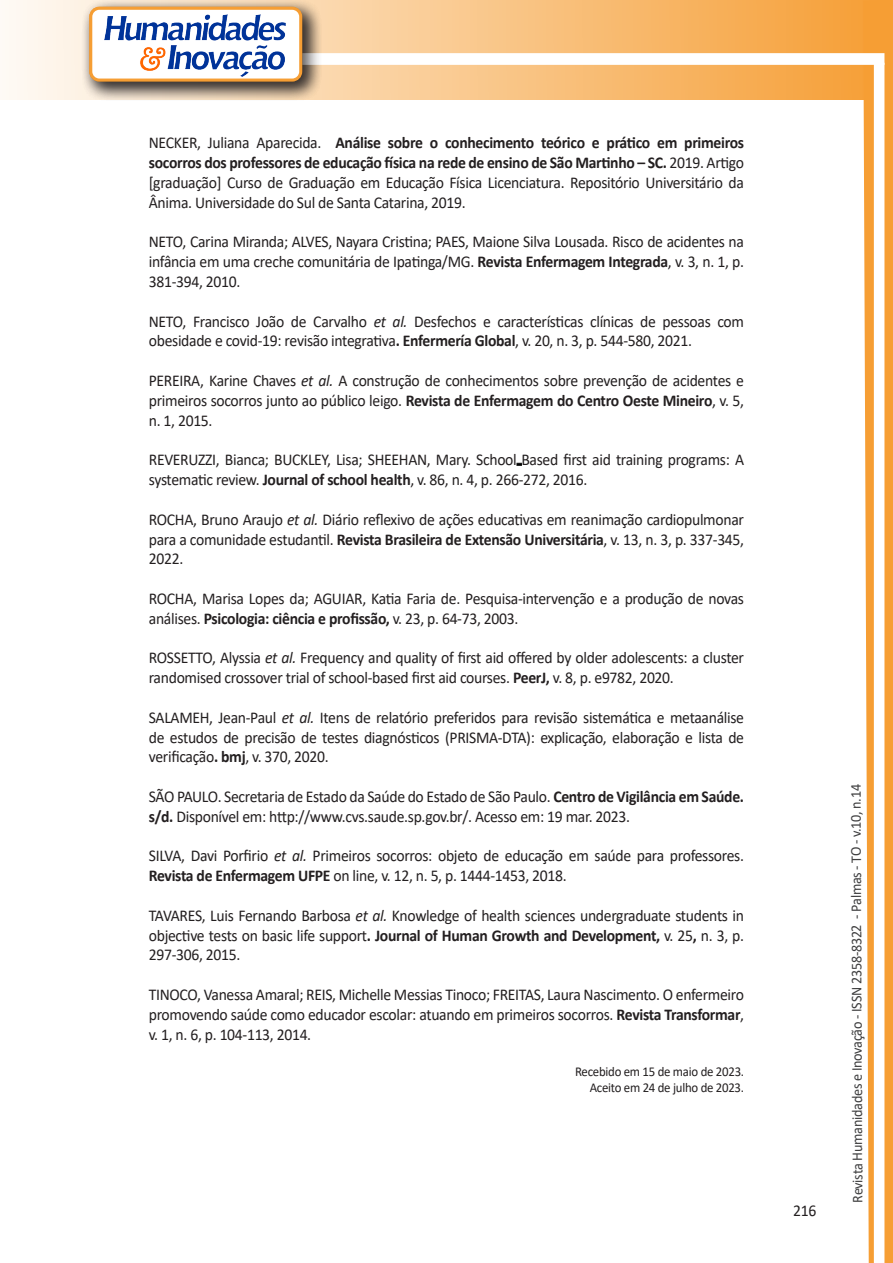
<style>
.page{position:relative;width:893px;height:1263px;background:#fff}
.page>*{position:absolute;margin:0;border:0;box-sizing:border-box;transform-origin:0 0}
.texto{font:16.5px/19.8px "Calibri";letter-spacing:-.02em;color:#231f20;text-align:justify;scale:.95 1}
.t1{font:15px "Calibri";letter-spacing:-.025em;color:#3e3e3f;scale:.95 1}
.texto-2{font:13.5px "Calibri";letter-spacing:-.02em;color:#231f20;scale:.95 1}
.s1{font-weight:700}
.s2{font-style:italic}
</style>
<div class="page">
<svg style="left:5px;top:0;width:858px;height:100px;background:#f9c484"></svg>
<div style="left:302px;top:53px;width:582px;height:12px;background:#fff;border:2px solid #fff"></div>
<svg style="left:863px;top:0;width:30px;height:1263px"></svg>
<div style="left:81px;top:0;width:241px;height:102px;background:#231f20;opacity:.75"></div>
<div style="left:91px;top:8px;width:210px;height:72px;background:#fff;border-radius:9px"></div>
<img style="left:104px;top:14px;width:181px;height:62px">
<div style="left:89px;top:7px;width:213px;height:75px;border:3px solid #f69e34;border-radius:9px"></div>
<p class="texto" style="left:149px;top:133px;width:628px">NECKER, Juliana Aparecida. <span class="s1">Análise sobre o conhecimento teórico e prático em primeiros socorros dos professores de educação física na rede de ensino de São Martinho – SC.</span> 2019. Artigo [graduação] Curso de Graduação em Educação Física Licenciatura. Repositório Universitário da Ânima. Universidade do Sul de Santa Catarina, 2019.</p>
<p class="texto" style="left:149px;top:232px;width:628px">NETO, Carina Miranda; ALVES, Nayara Cristina; PAES, Maione Silva Lousada. Risco de acidentes na infância em uma creche comunitária de Ipatinga/MG. <span class="s1">Revista Enfermagem Integrada</span>, v. 3, n. 1, p.<br>381-394, 2010.</p>
<p class="texto" style="left:149px;top:311px;width:628px">NETO, Francisco João de Carvalho <span class="s2">et al.</span> Desfechos e características clínicas de pessoas com obesidade e covid-19: revisão integrativa<span class="s1">. Enfermería Global</span>, v. 20, n. 3, p. 544-580, 2021.</p>
<p class="texto" style="left:149px;top:370px;width:628px">PEREIRA, Karine Chaves <span class="s2">et al.</span> A construção de conhecimentos sobre prevenção de acidentes e primeiros socorros junto ao público leigo. <span class="s1">Revista de Enfermagem do Centro Oeste Mineiro</span>, v. 5, n. 1, 2015.</p>
<p class="texto" style="left:149px;top:449px;width:628px">REVERUZZI, Bianca; BUCKLEY, Lisa; SHEEHAN, Mary. School Based first aid training programs: A systematic review. <span class="s1">Journal of school health</span>, v. 86, n. 4, p. 266-272, 2016.</p>
<p class="texto" style="left:149px;top:509px;width:628px">ROCHA, Bruno Araujo <span class="s2">et al.</span> Diário reflexivo de ações educativas em reanimação cardiopulmonar para a comunidade estudantil. <span class="s1">Revista Brasileira de Extensão Universitária</span>, v. 13, n. 3, p. 337-345, 2022.</p>
<p class="texto" style="left:149px;top:588px;width:628px">ROCHA, Marisa Lopes da; AGUIAR, Katia Faria de. Pesquisa-intervenção e a produção de novas análises. <span class="s1">Psicologia: ciência e profissão,</span> v. 23, p. 64-73, 2003.</p>
<p class="texto" style="left:149px;top:647px;width:628px">ROSSETTO, Alyssia <span class="s2">et al.</span> Frequency and quality of first aid offered by older adolescents: a cluster randomised crossover trial of school-based first aid courses. <span class="s1">PeerJ,</span> v. 8, p. e9782, 2020.</p>
<p class="texto" style="left:149px;top:707px;width:628px">SALAMEH, Jean-Paul <span class="s2">et al.</span> Itens de relatório preferidos para revisão sistemática e metaanálise de estudos de precisão de testes diagnósticos (PRISMA-DTA): explicação, elaboração e lista de verificação<span class="s1">. bmj</span>, v. 370, 2020.</p>
<p class="texto" style="left:149px;top:786px;width:628px">SÃO PAULO. Secretaria de Estado da Saúde do Estado de São Paulo. <span class="s1">Centro de Vigilância em Saúde. s/d.</span> Disponível em: http://www.cvs.saude.sp.gov.br/. Acesso em: 19 mar. 2023.</p>
<p class="texto" style="left:149px;top:845px;width:628px">SILVA, Davi Porfirio <span class="s2">et al.</span> Primeiros socorros: objeto de educação em saúde para professores.<br><span class="s1">Revista de Enfermagem UFPE</span> on line, v. 12, n. 5, p. 1444-1453, 2018.</p>
<p class="texto" style="left:149px;top:905px;width:628px">TAVARES, Luis Fernando Barbosa <span class="s2">et al.</span> Knowledge of health sciences undergraduate students in objective tests on basic life support<span class="s1">. Journal of Human Growth and Development,</span> v. 25<span class="s1">,</span> n. 3, p.<br>297-306, 2015.</p>
<p class="texto" style="left:149px;top:984px;width:628px">TINOCO, Vanessa Amaral; REIS, Michelle Messias Tinoco; FREITAS, Laura Nascimento. O enfermeiro promovendo saúde como educador escolar: atuando em primeiros socorros. <span class="s1">Revista Transformar</span>, v. 1, n. 6, p. 104-113, 2014.</p>
<p class="texto-2" style="left:575px;top:1062px;width:179px">Recebido em 15 de maio de 2023.</p>
<p class="texto-2" style="left:590px;top:1078px;width:164px">Aceito em 24 de julho de 2023.</p>
<p class="texto" style="left:793px;top:1200px;width:26px">216</p>
<p class="t1" style="left:846px;top:1203px;width:442px;rotate:-90deg">Revista Humanidades e Inovação - ISSN 2358-8322 - Palmas - TO - v.10, n.14</p>
</div>
